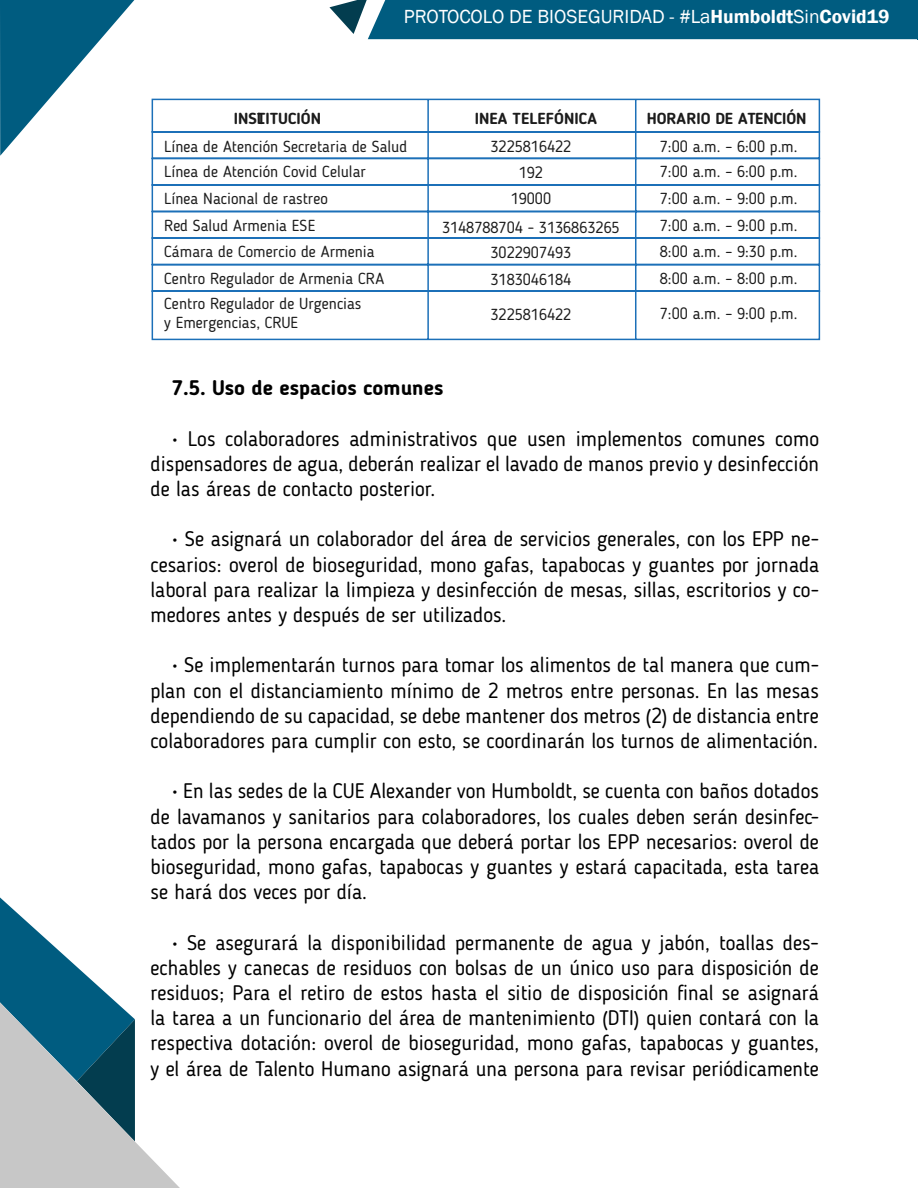
<style>
.page{position:relative;width:918px;height:1188px;background:#fff}
.page>*{position:absolute;margin:0;border:0;box-sizing:border-box;transform-origin:0 0}
.t1{font:21px/25.2px "Blogger Sans";color:#000;text-align:justify}
.t2{font:700 21px "Blogger Sans";color:#000}
.t3{font:19.5px "Franklin Gothic";color:#fff}
.t4{font:15.9px/19px "Blogger Sans";color:#1c1c1c}
.t5{font:700 15.9px "Blogger Sans";color:#1c1c1c}
.s1{font-weight:600}
</style>
<div class="page">
<svg style="left:151px;top:98px;width:670px;height:243px"></svg>
<svg style="left:0;top:897px;width:180px;height:291px"></svg>
<svg style="left:329px;top:0;width:589px;height:39px;background:#0e6485"></svg>
<svg style="left:0;top:0;width:134px;height:156px"></svg>
<p class="t3" style="left:404px;top:5px;width:487px">PROTOCOLO DE BIOSEGURIDAD - #La<span class="s1">Humboldt</span>Sin<span class="s1">Covid19</span></p>
<p class="t5" style="left:234px;top:109px;width:89px">INSTITUCIÓN</p>
<p class="t5" style="left:257px;top:109px;width:10px">L</p>
<p class="t5" style="left:475px;top:109px;width:124px">INEA TELEFÓNICA</p>
<p class="t5" style="left:647px;top:109px;width:161px">HORARIO DE ATENCIÓN</p>
<p class="t4" style="left:164px;top:137px;width:245px">Línea de Atención Secretaria de Salud</p>
<p class="t4" style="left:491px;top:137px;width:82px">3225816422</p>
<p class="t4" style="left:660px;top:137px;width:139px">7:00 a.m. – 6:00 p.m.</p>
<p class="t4" style="left:164px;top:161px;width:203px">Línea de Atención Covid Celular</p>
<p class="t4" style="left:519px;top:163px;width:26px">192</p>
<p class="t4" style="left:660px;top:161px;width:139px">7:00 a.m. – 6:00 p.m.</p>
<p class="t4" style="left:164px;top:189px;width:165px">Línea Nacional de rastreo</p>
<p class="t4" style="left:511px;top:189px;width:42px">19000</p>
<p class="t4" style="left:660px;top:189px;width:139px">7:00 a.m. – 9:00 p.m.</p>
<p class="t4" style="left:164px;top:216px;width:153px">Red Salud Armenia ESE</p>
<p class="t4" style="left:442px;top:218px;width:179px">3148788704 - 3136863265</p>
<p class="t4" style="left:660px;top:216px;width:139px">7:00 a.m. – 9:00 p.m.</p>
<p class="t4" style="left:164px;top:241px;width:212px">Cámara de Comercio de Armenia</p>
<p class="t4" style="left:491px;top:243px;width:82px">3022907493</p>
<p class="t4" style="left:660px;top:242px;width:139px">8:00 a.m. – 9:30 p.m.</p>
<p class="t4" style="left:164px;top:268px;width:222px">Centro Regulador de Armenia CRA</p>
<p class="t4" style="left:491px;top:270px;width:82px">3183046184</p>
<p class="t4" style="left:660px;top:269px;width:139px">8:00 a.m. – 8:00 p.m.</p>
<p class="t4" style="left:164px;top:294px;width:199px">Centro Regulador de Urgencias y Emergencias, CRUE</p>
<p class="t4" style="left:491px;top:305px;width:82px">3225816422</p>
<p class="t4" style="left:660px;top:304px;width:139px">7:00 a.m. – 9:00 p.m.</p>
<p class="t2" style="left:172px;top:375px;width:273px">7.5. Uso de espacios comunes</p>
<p class="t1" style="left:151px;top:426px;width:670px;text-indent:21px">• Los colaboradores administrativos que usen implementos comunes como dispensadores de agua, deberán realizar el lavado de manos previo y desinfección de las áreas de contacto posterior.</p>
<p class="t1" style="left:151px;top:526px;width:670px;text-indent:21px">• Se asignará un colaborador del área de servicios generales, con los EPP ne&shy;cesarios: overol de bioseguridad, mono gafas, tapabocas y guantes por jornada laboral para realizar la limpieza y desinfección de mesas, sillas, escritorios y co&shy;medores antes y después de ser utilizados.</p>
<p class="t1" style="left:151px;top:652px;width:670px;text-indent:21px">• Se implementarán turnos para tomar los alimentos de tal manera que cum&shy;plan con el distanciamiento mínimo de 2 metros entre personas. En las mesas dependiendo de su capacidad, se debe mantener dos metros (2) de distancia entre colaboradores para cumplir con esto, se coordinarán los turnos de alimentación.</p>
<p class="t1" style="left:151px;top:778px;width:670px;text-indent:21px">• En las sedes de la CUE Alexander von Humboldt, se cuenta con baños dotados de lavamanos y sanitarios para colaboradores, los cuales deben serán desinfec&shy;tados por la persona encargada que deberá portar los EPP necesarios: overol de bioseguridad, mono gafas, tapabocas y guantes y estará capacitada, esta tarea se hará dos veces por día.</p>
<p class="t1" style="left:150px;top:930px;width:670px;text-indent:21px">• Se asegurará la disponibilidad permanente de agua y jabón, toallas des&shy;echables y canecas de residuos con bolsas de un único uso para disposición de residuos; Para el retiro de estos hasta el sitio de disposición final se asignará la tarea a un funcionario del área de mantenimiento (DTI) quien contará con la respectiva dotación: overol de bioseguridad, mono gafas, tapabocas y guantes, y el área de Talento Humano asignará una persona para revisar periódicamente</p>
</div>
